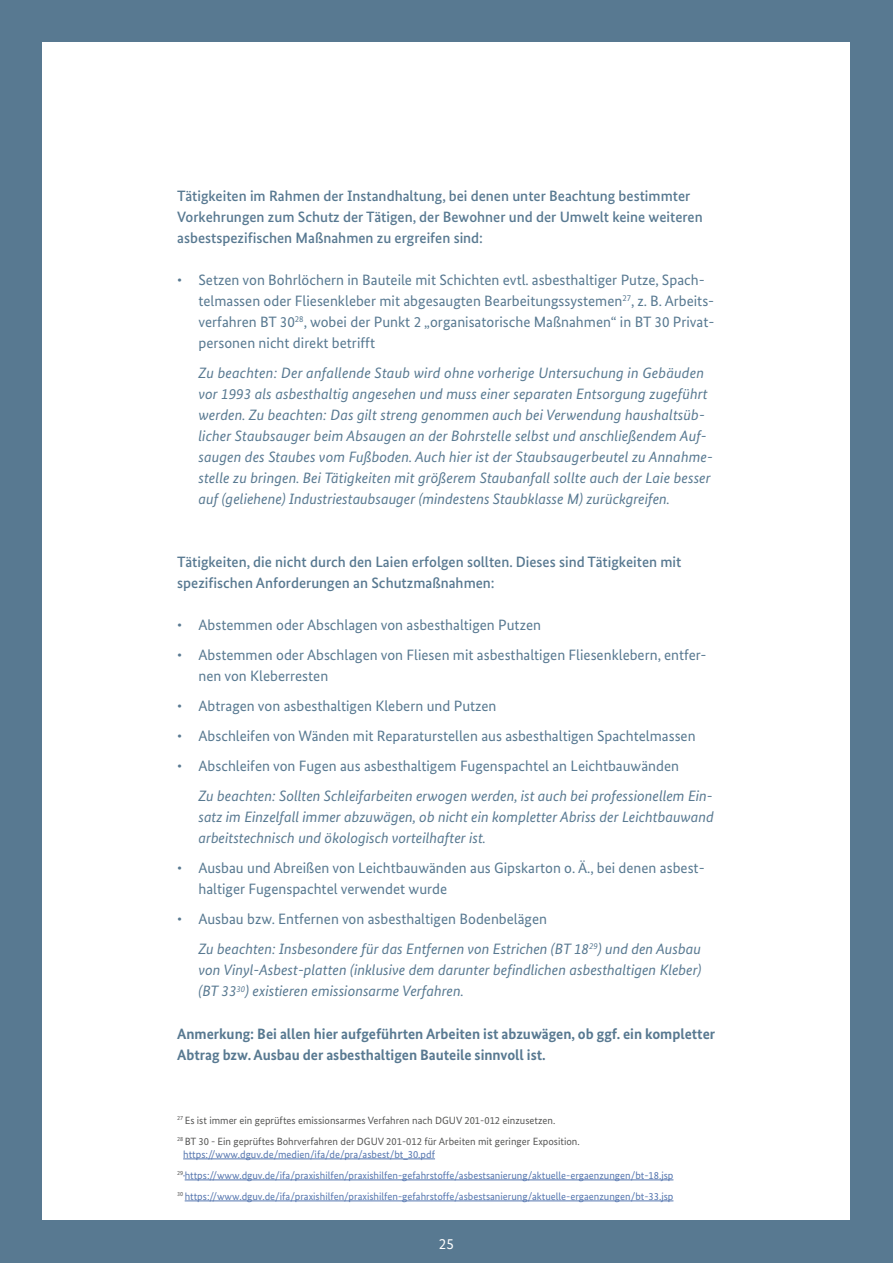
<style>
.page{position:relative;width:893px;height:1263px;background:#587991}
.page>*{position:absolute;margin:0;border:0;box-sizing:border-box;transform-origin:0 0}
.t1{font:italic 15px/21px "Bundes Sans";letter-spacing:.005em;color:#587991}
.t2{font:15px/21px "Bundes Sans";color:#587991}
.t3{font:500 15px/21px "Bundes Sans";color:#587991}
.t4{font:700 15px/21px "Bundes Sans";letter-spacing:-.005em;color:#587991}
.t5{font:15px "Bundes Sans";color:#fff}
.t6{font:10.5px/21px "Bundes Sans";color:#5576af}
.t7{font:10.5px/21px "Bundes Sans";color:#575756}
.s1{font-style:normal}
</style>
<div class="page">
<div style="left:43px;top:43px;width:807px;height:1177px;background:#fff"></div>
<hr style="left:183px;top:1158px;width:252px;height:1px;background:#5576af">
<hr style="left:185px;top:1179px;width:488px;height:1px;background:#5576af">
<hr style="left:185px;top:1200px;width:488px;height:1px;background:#5576af">
<p class="t3" style="left:177px;top:186px;width:527px">Tätigkeiten im Rahmen der Instandhaltung, bei denen unter Beachtung bestimmter<br>Vorkehrungen zum Schutz der Tätigen, der Bewohner und der Umwelt keine weiteren asbestspezifischen Maßnahmen zu ergreifen sind:</p>
<p class="t2" style="left:198px;top:270px;width:518px;text-indent:-21px">• Setzen von Bohrlöchern in Bauteile mit Schichten evtl. asbesthaltiger Putze, Spach&shy;telmassen oder Fliesenkleber mit abgesaugten Bearbeitungssystemen<sup>27</sup>, z. B. Arbeits&shy;verfahren BT 30<sup>28</sup>, wobei der Punkt 2 „organisatorische Maßnahmen“ in BT 30 Privat&shy;personen nicht direkt betrifft</p>
<p class="t1" style="left:198px;top:363px;width:516px">Zu beachten: Der anfallende Staub wird ohne vorherige Untersuchung in Gebäuden vor 1993 als asbesthaltig angesehen und muss einer separaten Entsorgung zugeführt werden. Zu beachten: Das gilt streng genommen auch bei Verwendung haushaltsüb&shy;licher Staubsauger beim Absaugen an der Bohrstelle selbst und anschließendem Auf&shy;saugen des Staubes vom Fußboden. Auch hier ist der Staubsaugerbeutel zu Annahme&shy;stelle zu bringen. Bei Tätigkeiten mit größerem Staubanfall sollte auch der Laie besser auf (geliehene) Industriestaubsauger (mindestens Staubklasse M) zurückgreifen.</p>
<p class="t3" style="left:177px;top:552px;width:506px">Tätigkeiten, die nicht durch den Laien erfolgen sollten. Dieses sind Tätigkeiten mit spezifischen Anforderungen an Schutzmaßnahmen:</p>
<p class="t2" style="left:177px;top:615px;width:365px">• Abstemmen oder Abschlagen von asbesthaltigen Putzen</p>
<p class="t2" style="left:198px;top:645px;width:510px;text-indent:-21px">• Abstemmen oder Abschlagen von Fliesen mit asbesthaltigen Fliesenklebern, entfer&shy;nen von Kleberresten</p>
<p class="t2" style="left:177px;top:696px;width:321px">• Abtragen von asbesthaltigen Klebern und Putzen</p>
<p class="t2" style="left:177px;top:726px;width:520px">• Abschleifen von Wänden mit Reparaturstellen aus asbesthaltigen Spachtelmassen</p>
<p class="t2" style="left:177px;top:756px;width:503px">• Abschleifen von Fugen aus asbesthaltigem Fugenspachtel an Leichtbauwänden</p>
<p class="t1" style="left:198px;top:786px;width:517px;text-align:justify">Zu beachten: Sollten Schleifarbeiten erwogen werden, ist auch bei professionellem Ein&shy;satz im Einzelfall immer abzuwägen, ob nicht ein kompletter Abriss der Leichtbauwand arbeitstechnisch und ökologisch vorteilhafter ist.</p>
<p class="t2" style="left:198px;top:858px;width:508px;text-indent:-21px">• Ausbau und Abreißen von Leichtbauwänden aus Gipskarton o. Ä., bei denen asbest&shy;haltiger Fugenspachtel verwendet wurde</p>
<p class="t1" style="left:198px;top:904px;width:504px;line-height:30px;text-indent:-21px"><span class="s1">• Ausbau bzw. Entfernen von asbesthaltigen Bodenbelägen<br></span>Zu beachten: Insbesondere für das Entfernen von Estrichen (BT 18<sup>29</sup>) und den Ausbau</p>
<p class="t1" style="left:198px;top:960px;width:504px">von Vinyl-Asbest-platten (inklusive dem darunter befindlichen asbesthaltigen Kleber) (BT 33<sup>30</sup>) existieren emissionsarme Verfahren.</p>
<p class="t4" style="left:177px;top:1023px;width:540px">Anmerkung: Bei allen hier aufgeführten Arbeiten ist abzuwägen, ob ggf. ein kompletter<br>Abtrag bzw. Ausbau der asbesthaltigen Bauteile sinnvoll ist.</p>
<p class="t7" style="left:177px;top:1110px;width:404px"><sup>27</sup> Es ist immer ein geprüftes emissionsarmes Verfahren nach DGUV 201-012 einzusetzen.<br><sup>28</sup> BT 30 - Ein geprüftes Bohrverfahren der DGUV 201-012 für Arbeiten mit geringer Exposition.</p>
<p class="t6" style="left:177px;top:1143px;width:498px;text-indent:6px">https://www.dguv.de/medien/ifa/de/pra/asbest/bt_30.pdf<br><sup>29</sup> https://www.dguv.de/ifa/praxishilfen/praxishilfen-gefahrstoffe/asbestsanierung/aktuelle-ergaenzungen/bt-18.jsp<br><sup>30</sup> https://www.dguv.de/ifa/praxishilfen/praxishilfen-gefahrstoffe/asbestsanierung/aktuelle-ergaenzungen/bt-33.jsp</p>
<p class="t5" style="left:439px;top:1235px;width:16px">25</p>
</div>
